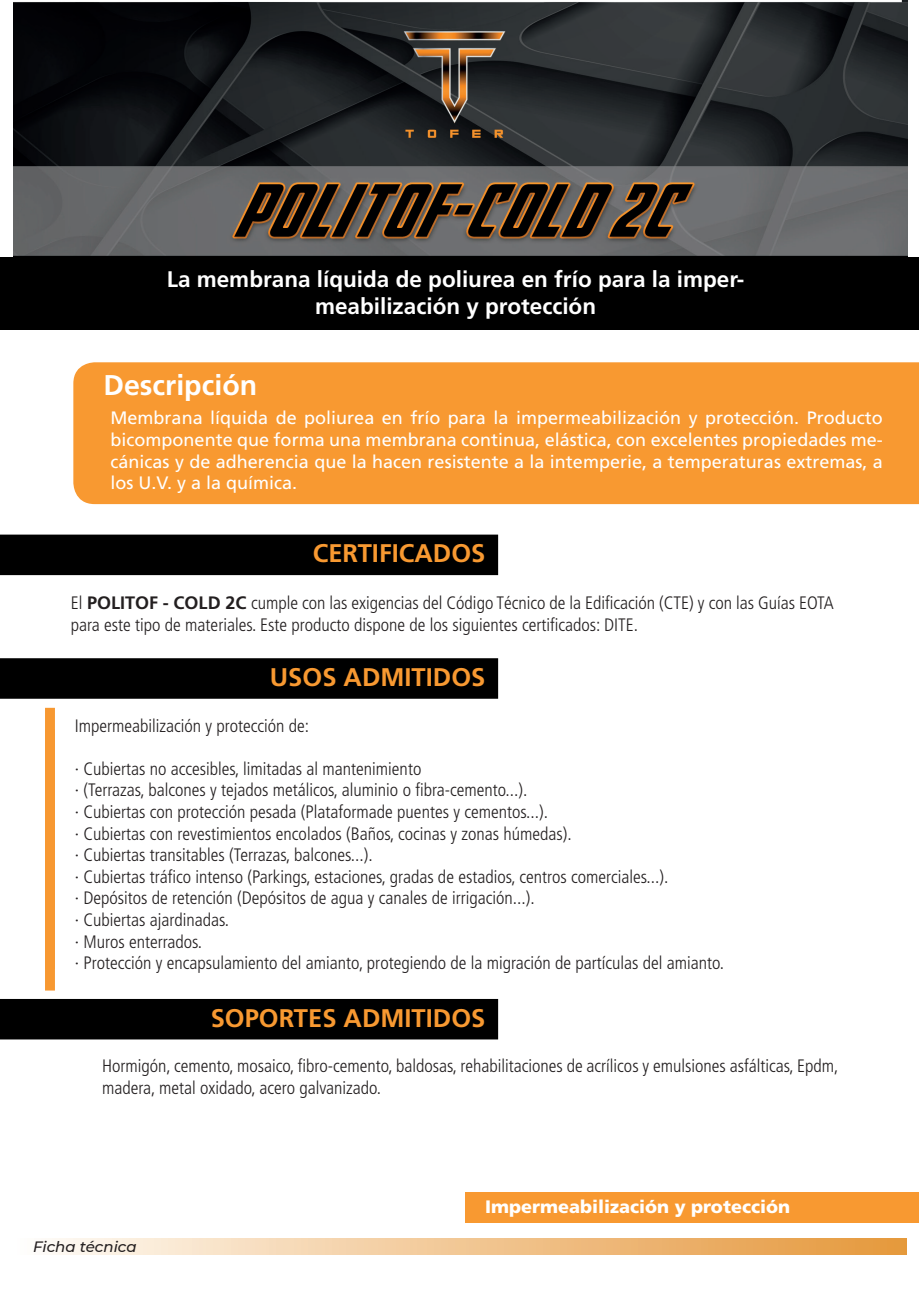
<style>
.page{position:relative;width:919px;height:1289px;background:#fff}
.page>*{position:absolute;margin:0;border:0;box-sizing:border-box;transform-origin:0 0}
.texto_en_puntos{font:700 28.5px "Frutiger";color:#fff}
.Sub_titulos{font:700 25.5px "Frutiger";color:#f89931}
.negrita{font:700 22.5px/27px "Frutiger";color:#fff;text-align:center}
.texto_en_puntos-2{font:300 condensed 18px/21.6px "Frutiger";color:#231f20}
.texto_en_puntos-3{font:18px/21.6px "Frutiger";color:#fff;text-align:justify}
.t1{font:900 18px "Frutiger";color:#fff}
.texto{font:italic 500 15px "Montserrat";color:#231f20}
.s1{font-weight:700;font-stretch:normal}
</style>
<div class="page">
<img style="left:14px;top:0;width:893px;height:257px">
<div style="left:0;top:257px;width:918px;height:73px;background:#000"></div>
<div style="left:0;top:534px;width:498px;height:41px;background:#000"></div>
<div style="left:0;top:658px;width:498px;height:40px;background:#000"></div>
<div style="left:0;top:998px;width:498px;height:41px;background:#000"></div>
<div style="left:45px;top:707px;width:10px;height:45px;background:#f79831"></div>
<div style="left:45px;top:751px;width:10px;height:45px;background:#f79831"></div>
<div style="left:45px;top:794px;width:10px;height:45px;background:#f79831"></div>
<div style="left:45px;top:837px;width:10px;height:45px;background:#f79831"></div>
<div style="left:45px;top:880px;width:10px;height:45px;background:#f79831"></div>
<div style="left:45px;top:923px;width:10px;height:45px;background:#f79831"></div>
<div style="left:45px;top:945px;width:10px;height:45px;background:#f79831"></div>
<div style="left:14px;top:1238px;width:892px;height:16px;background:linear-gradient(to right,#fefbf7,#e59639)"></div>
<div style="left:73px;top:362px;width:845px;height:142px;background:#f89931"></div>
<div style="left:465px;top:1192px;width:453px;height:30px;background:#f89931"></div>
<p class="negrita" style="left:167px;top:266px;width:579px">La membrana líquida de poliurea en frío para la imper&shy;meabilización y protección</p>
<p class="texto_en_puntos" style="left:103px;top:368px;width:155px">Descripción</p>
<p class="texto_en_puntos-3" style="left:111px;top:407px;width:773px">Membrana líquida de poliurea en frío para la impermeabilización y protección. Producto bicomponente que forma una membrana continua, elástica, con excelentes propiedades me&shy;cánicas y de adherencia que la hacen resistente a la intemperie, a temperaturas extremas, a los U.V. y a la química.</p>
<p class="Sub_titulos" style="left:313px;top:538px;width:174px">CERTIFICADOS</p>
<p class="texto_en_puntos-2" style="left:71px;top:592px;width:764px">El <span class="s1">POLITOF - COLD 2C</span> cumple con las exigencias del Código Técnico de la Edificación (CTE) y con las Guías EOTA para este tipo de materiales. Este producto dispone de los siguientes certificados: DITE.</p>
<p class="Sub_titulos" style="left:270px;top:662px;width:217px">USOS ADMITIDOS</p>
<p class="texto_en_puntos-2" style="left:75px;top:714px;width:236px">Impermeabilización y protección de:</p>
<p class="texto_en_puntos-2" style="left:75px;top:758px;width:348px">· Cubiertas no accesibles, limitadas al mantenimiento</p>
<p class="texto_en_puntos-2" style="left:75px;top:779px;width:454px">· (Terrazas, balcones y tejados metálicos, aluminio o fibra-cemento...).</p>
<p class="texto_en_puntos-2" style="left:75px;top:801px;width:474px">· Cubiertas con protección pesada (Plataformade puentes y cementos...).</p>
<p class="texto_en_puntos-2" style="left:75px;top:822px;width:498px">· Cubiertas con revestimientos encolados (Baños, cocinas y zonas húmedas).</p>
<p class="texto_en_puntos-2" style="left:75px;top:844px;width:299px">· Cubiertas transitables (Terrazas, balcones...).</p>
<p class="texto_en_puntos-2" style="left:75px;top:866px;width:595px">· Cubiertas tráfico intenso (Parkings, estaciones, gradas de estadios, centros comerciales...).</p>
<p class="texto_en_puntos-2" style="left:75px;top:887px;width:461px">· Depósitos de retención (Depósitos de agua y canales de irrigación...).</p>
<p class="texto_en_puntos-2" style="left:75px;top:909px;width:156px">· Cubiertas ajardinadas.</p>
<p class="texto_en_puntos-2" style="left:75px;top:930px;width:129px">· Muros enterrados.</p>
<p class="texto_en_puntos-2" style="left:75px;top:952px;width:651px">· Protección y encapsulamiento del amianto, protegiendo de la migración de partículas del amianto.</p>
<p class="Sub_titulos" style="left:211px;top:1002px;width:276px">SOPORTES ADMITIDOS</p>
<p class="texto_en_puntos-2" style="left:102px;top:1055px;width:737px">Hormigón, cemento, mosaico, fibro-cemento, baldosas, rehabilitaciones de acrílicos y emulsiones asfálticas, Epdm, madera, metal oxidado, acero galvanizado.</p>
<p class="texto" style="left:33px;top:1236px;width:105px">Ficha técnica</p>
<p class="t1" style="left:485px;top:1195px;width:306px">Impermeabilización y protección</p>
</div>
